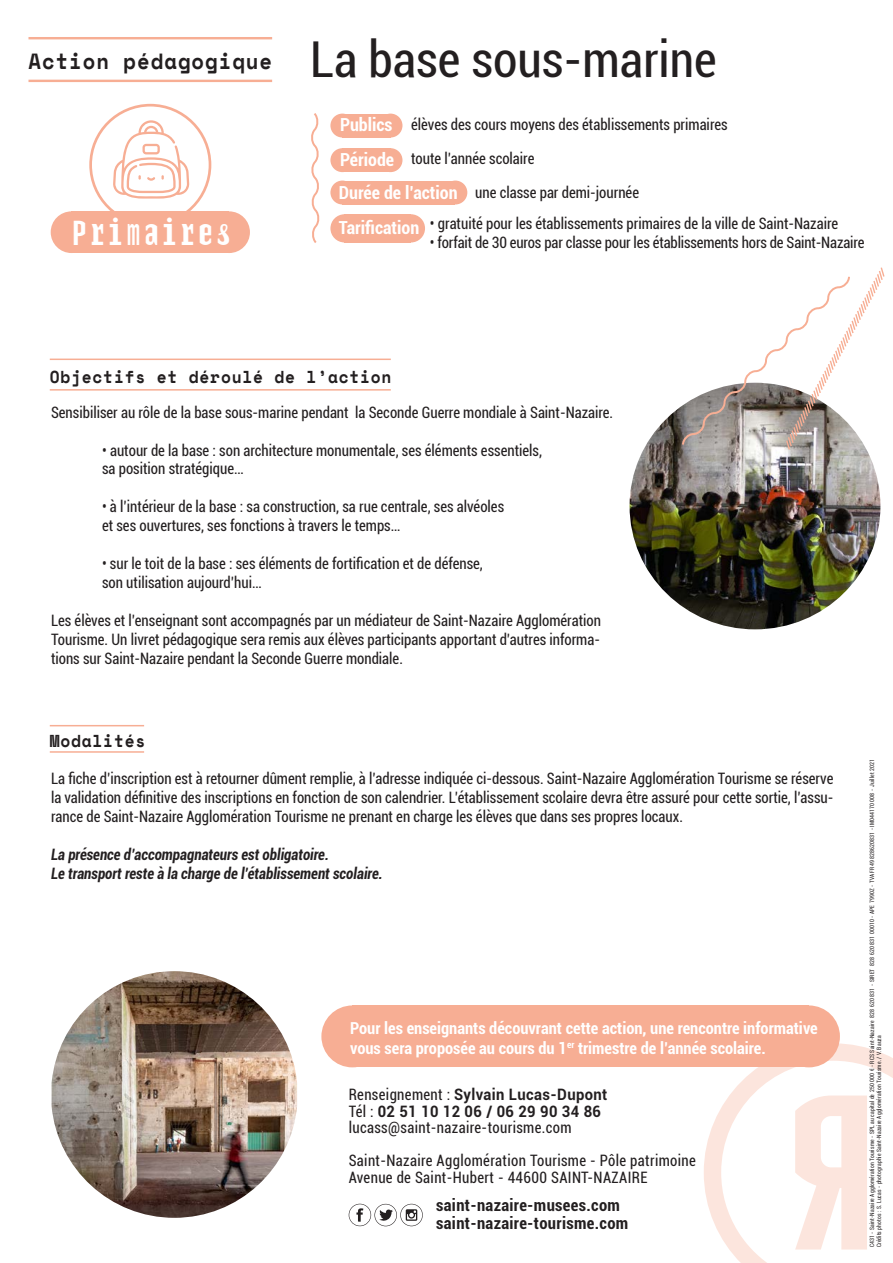
<style>
.page{position:relative;width:893px;height:1263px;background:#fff}
.page>*{position:absolute;margin:0;border:0;box-sizing:border-box;transform-origin:0 0}
.t1{font:condensed 49.5px "Roboto";color:#231f20}
.t2{font:36.75px "T Elerysm Mono 2";letter-spacing:.05em;color:#fff}
.t3{font:700 21.9px "Space Mono";letter-spacing:.05em;color:#231f20;scale:.94 1}
.t4{font:700 condensed 18px "Roboto";color:#fff}
.t5{font:700 17.25px "Space Mono";letter-spacing:.05em;color:#231f20;scale:.94 1}
.t6{font:700 condensed 16.65px "Roboto";letter-spacing:.02em;color:#231f20}
.t7{font:700 condensed 16.5px "Roboto";color:#fff}
.Texte_global_action{font:condensed 15.75px/18.9px "Roboto";color:#231f20;text-align:justify;scale:.94 1}
.Titre_Action{font:condensed 15.75px "Roboto";letter-spacing:.025em;color:#231f20;scale:.94 1}
.Texte_global_action-2{font:italic 700 condensed 15.75px "Roboto";color:#231f20;scale:.94 1}
.Titre_Action-2{font:700 15.75px "Roboto";letter-spacing:.025em;color:#231f20;scale:.94 1}
.Titre_Action-3{font:condensed 6px/7.2px "Roboto";letter-spacing:.025em;color:#231f20;scale:.94 1}
.s1{font-weight:400;font-stretch:condensed}
</style>
<div class="page">
<hr style="left:50px;top:389px;width:341px;height:2px;background:#f7ae94">
<hr style="left:50px;top:359px;width:341px;height:1px;background:#f7ae94">
<hr style="left:50px;top:751px;width:94px;height:2px;background:#f7ae94">
<hr style="left:50px;top:725px;width:94px;height:1px;background:#f7ae94">
<div style="left:330px;top:114px;width:24px;height:24px;background:#f7ae94;border-radius:50%"></div>
<div style="left:379px;top:114px;width:23px;height:24px;background:#f7ae94;border-radius:50%"></div>
<div style="left:342px;top:114px;width:48px;height:24px;background:#f7ae94"></div>
<div style="left:330px;top:148px;width:24px;height:24px;background:#f7ae94;border-radius:50%"></div>
<div style="left:379px;top:148px;width:23px;height:24px;background:#f7ae94;border-radius:50%"></div>
<div style="left:342px;top:148px;width:48px;height:24px;background:#f7ae94"></div>
<div style="left:330px;top:181px;width:24px;height:23px;background:#f7ae94;border-radius:50%"></div>
<div style="left:443px;top:181px;width:24px;height:23px;background:#f7ae94;border-radius:50%"></div>
<div style="left:342px;top:181px;width:113px;height:23px;background:#f7ae94"></div>
<div style="left:330px;top:214px;width:29px;height:28px;background:#f7ae94;border-radius:50%"></div>
<div style="left:397px;top:214px;width:28px;height:28px;background:#f7ae94;border-radius:50%"></div>
<div style="left:345px;top:214px;width:66px;height:28px;background:#f7ae94"></div>
<svg style="left:704px;top:1043px;width:189px;height:220px"></svg>
<div style="left:321px;top:1005px;width:62px;height:62px;background:#f7ae94;border-radius:50%"></div>
<div style="left:778px;top:1005px;width:62px;height:62px;background:#f7ae94;border-radius:50%"></div>
<div style="left:352px;top:1005px;width:457px;height:62px;background:#f7ae94"></div>
<img style="left:52px;top:971px;width:245px;height:247px">
<img style="left:630px;top:406px;width:250px;height:223px">
<svg style="left:113px;top:120px;width:76px;height:79px"></svg>
<div style="left:89px;top:104px;width:122px;height:122px;border:3px solid #f7ae94;border-radius:50%"></div>
<div style="left:51px;top:211px;width:41px;height:42px;background:#f7ae94;border-radius:50%"></div>
<div style="left:208px;top:211px;width:42px;height:42px;background:#f7ae94;border-radius:50%"></div>
<div style="left:72px;top:211px;width:157px;height:42px;background:#f7ae94"></div>
<hr style="left:28px;top:80px;width:244px;height:2px;background:#f7ae94">
<hr style="left:28px;top:37px;width:244px;height:2px;background:#f7ae94">
<svg style="left:311px;top:113px;width:9px;height:130px"></svg>
<svg style="left:681px;top:267px;width:204px;height:184px"></svg>
<svg style="left:349px;top:1204px;width:74px;height:22px"></svg>
<p class="t3" style="left:28px;top:44px;width:261px">Action pédagogique</p>
<p class="t2" style="left:72px;top:212px;width:162px">Primaires</p>
<p class="t1" style="left:310px;top:26px;width:408px">La base sous-marine</p>
<p class="t4" style="left:340px;top:112px;width:54px">Publics</p>
<p class="t4" style="left:340px;top:147px;width:56px">Période</p>
<p class="Texte_global_action" style="left:411px;top:114px;width:338px">élèves des cours moyens des établissements primaires</p>
<p class="Texte_global_action" style="left:411px;top:148px;width:133px">toute l’année scolaire</p>
<p class="Texte_global_action" style="left:475px;top:182px;width:176px">une classe par demi-journée</p>
<p class="Texte_global_action" style="left:430px;top:213px;width:436px">• gratuité pour les établissements primaires de la ville de Saint-Nazaire</p>
<p class="Texte_global_action" style="left:430px;top:232px;width:464px">• forfait de 30 euros par classe pour les établissements hors de Saint-Nazaire</p>
<p class="t4" style="left:339px;top:180px;width:120px">Durée de l’action</p>
<p class="t4" style="left:339px;top:215px;width:82px">Tarification</p>
<p class="t5" style="left:50px;top:364px;width:365px">Objectifs et déroulé de l’action</p>
<p class="Texte_global_action" style="left:51px;top:402px;width:600px">Sensibiliser au rôle de la base sous-marine pendant la Seconde Guerre mondiale à Saint-Nazaire.</p>
<p class="Texte_global_action" style="left:102px;top:440px;width:469px">●• autour de la base : son architecture monumentale, ses éléments essentiels,</p>
<p class="Texte_global_action" style="left:102px;top:459px;width:152px">sa position stratégique…</p>
<p class="Texte_global_action" style="left:102px;top:497px;width:429px">• à l’intérieur de la base : sa construction, sa rue centrale, ses alvéoles</p>
<p class="Texte_global_action" style="left:102px;top:516px;width:318px">et ses ouvertures, ses fonctions à travers le temps…</p>
<p class="Texte_global_action" style="left:102px;top:553px;width:407px">• sur le toit de la base : ses éléments de fortification et de défense,</p>
<p class="Texte_global_action" style="left:102px;top:572px;width:171px">son utilisation aujourd’hui…</p>
<p class="Texte_global_action" style="left:51px;top:610px;width:587px">Les élèves et l’enseignant sont accompagnés par un médiateur de Saint-Nazaire Agglomération Tourisme. Un livret pédagogique sera remis aux élèves participants apportant d’autres informa&shy;tions sur Saint-Nazaire pendant la Seconde Guerre mondiale.</p>
<p class="t5" style="left:50px;top:728px;width:103px">Modalités</p>
<p class="Texte_global_action" style="left:51px;top:768px;width:834px">La fiche d’inscription est à retourner dûment remplie, à l’adresse indiquée ci-dessous. Saint-Nazaire Agglomération Tourisme se réserve la validation définitive des inscriptions en fonction de son calendrier. L’établissement scolaire devra être assuré pour cette sortie, l’assu&shy;rance de Saint-Nazaire Agglomération Tourisme ne prenant en charge les élèves que dans ses propres locaux.</p>
<p class="Texte_global_action-2" style="left:51px;top:843px;width:297px">La présence d’accompagnateurs est obligatoire.</p>
<p class="Texte_global_action-2" style="left:51px;top:862px;width:354px">Le transport reste à la charge de l’établissement scolaire.</p>
<p class="t7" style="left:350px;top:1016px;width:469px">Pour les enseignants découvrant cette action, une rencontre informative</p>
<p class="t7" style="left:350px;top:1036px;width:417px">vous sera proposée au cours du 1<sup>er</sup> trimestre de l’année scolaire.</p>
<p class="Titre_Action-2" style="left:349px;top:1083px;width:277px"><span class="s1">Renseignement :</span> Sylvain Lucas-Dupont</p>
<p class="Titre_Action-2" style="left:349px;top:1100px;width:270px"><span class="s1">Tél :</span> 02 51 10 12 06 / 06 29 90 34 86</p>
<p class="Titre_Action" style="left:349px;top:1116px;width:239px">lucass@saint-nazaire-tourisme.com</p>
<p class="Titre_Action" style="left:349px;top:1149px;width:371px">Saint-Nazaire Agglomération Tourisme - Pôle patrimoine</p>
<p class="Titre_Action" style="left:349px;top:1166px;width:319px">Avenue de Saint-Hubert - 44600 SAINT-NAZAIRE</p>
<p class="t6" style="left:436px;top:1194px;width:185px">saint-nazaire-musees.com</p>
<p class="t6" style="left:436px;top:1211px;width:194px">saint-nazaire-tourisme.com</p>
<p class="Titre_Action-3" style="left:868px;top:1247px;width:521px;rotate:-90deg">C431 - Saint-Nazaire Agglomération Tourisme - SPL au capital de 250 000 € - RCS Saint-Nazaire 828 620 831 - SIRET 828 620 831 00010 - APE 7990Z - TVA FR49 828620831 - IM044170008 - Juillet 2021<br>Crédits photos : S. Lucas - photographie Saint-Nazaire Agglomération Tourisme. / V. Bauza</p>
</div>
